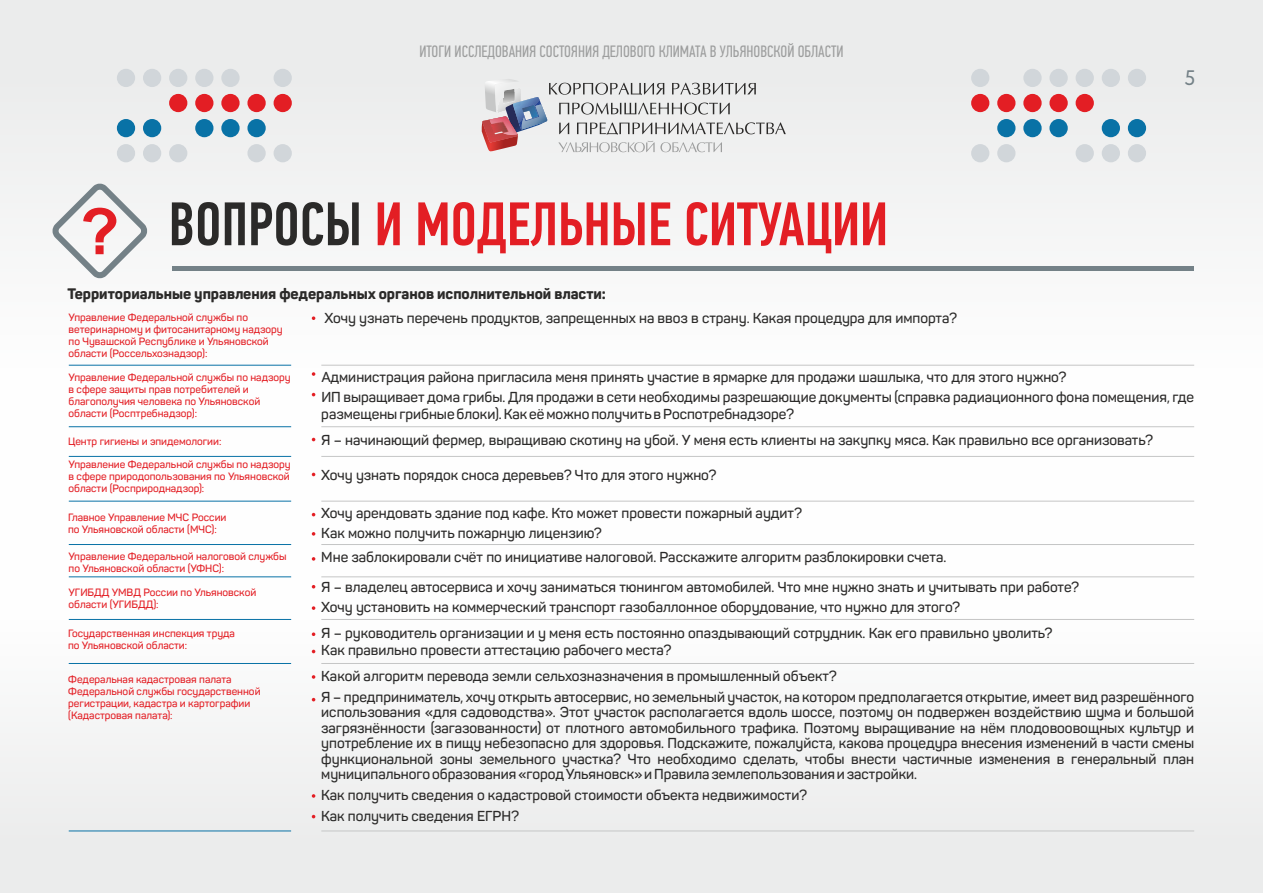
<style>
.page{position:relative;width:1263px;height:893px;background:#f7f7f7}
.page>*{position:absolute;margin:0;border:0;box-sizing:border-box;transform-origin:0 0}
.t1{font:500 61.5px "PF Din Text Comp Pro";color:#e31e24}
.t2{font:21px "Circe";color:#748187}
.t3{font:16.5px "PF Din Text Comp Pro";color:#9d9e9e}
.t4{font:800 15px "Panton";color:#2b2a29}
.t5{font:600 14.25px/15.5px "Panton";color:#2b2a29}
.t6{font:600 10.5px/12px "Panton";color:#e31e24}
.s1{color:#2b2a29}
</style>
<div class="page">
<svg style="left:481px;top:79px;width:305px;height:73px"></svg>
<div style="left:274px;top:69px;width:18px;height:18px;background:#d1d6da;border-radius:50%"></div>
<div style="left:274px;top:94px;width:18px;height:18px;background:#e31e24;border-radius:50%"></div>
<div style="left:247px;top:94px;width:19px;height:18px;background:#e31e24;border-radius:50%"></div>
<div style="left:247px;top:119px;width:19px;height:18px;background:#0972a6;border-radius:50%"></div>
<div style="left:221px;top:119px;width:19px;height:18px;background:#0972a6;border-radius:50%"></div>
<div style="left:274px;top:144px;width:18px;height:18px;background:#d1d6da;border-radius:50%"></div>
<div style="left:247px;top:144px;width:19px;height:18px;background:#d1d6da;border-radius:50%"></div>
<div style="left:169px;top:144px;width:18px;height:18px;background:#d1d6da;border-radius:50%"></div>
<div style="left:143px;top:144px;width:18px;height:18px;background:#d1d6da;border-radius:50%"></div>
<div style="left:117px;top:144px;width:18px;height:18px;background:#d1d6da;border-radius:50%"></div>
<div style="left:195px;top:119px;width:18px;height:18px;background:#0972a6;border-radius:50%"></div>
<div style="left:143px;top:119px;width:18px;height:18px;background:#0972a6;border-radius:50%"></div>
<div style="left:117px;top:119px;width:18px;height:18px;background:#0972a6;border-radius:50%"></div>
<div style="left:221px;top:94px;width:19px;height:18px;background:#e31e24;border-radius:50%"></div>
<div style="left:195px;top:94px;width:18px;height:18px;background:#e31e24;border-radius:50%"></div>
<div style="left:169px;top:94px;width:18px;height:18px;background:#e31e24;border-radius:50%"></div>
<div style="left:221px;top:69px;width:19px;height:18px;background:#d1d6da;border-radius:50%"></div>
<div style="left:195px;top:69px;width:18px;height:18px;background:#d1d6da;border-radius:50%"></div>
<div style="left:169px;top:69px;width:18px;height:18px;background:#d1d6da;border-radius:50%"></div>
<div style="left:143px;top:69px;width:18px;height:18px;background:#d1d6da;border-radius:50%"></div>
<div style="left:117px;top:69px;width:18px;height:18px;background:#d1d6da;border-radius:50%"></div>
<div style="left:971px;top:69px;width:18px;height:18px;background:#d1d6da;border-radius:50%"></div>
<div style="left:971px;top:94px;width:18px;height:18px;background:#e31e24;border-radius:50%"></div>
<div style="left:997px;top:94px;width:18px;height:18px;background:#e31e24;border-radius:50%"></div>
<div style="left:997px;top:119px;width:18px;height:18px;background:#0972a6;border-radius:50%"></div>
<div style="left:1023px;top:119px;width:19px;height:18px;background:#0972a6;border-radius:50%"></div>
<div style="left:971px;top:144px;width:18px;height:18px;background:#d1d6da;border-radius:50%"></div>
<div style="left:997px;top:144px;width:18px;height:18px;background:#d1d6da;border-radius:50%"></div>
<div style="left:1075px;top:144px;width:19px;height:18px;background:#d1d6da;border-radius:50%"></div>
<div style="left:1102px;top:144px;width:18px;height:18px;background:#d1d6da;border-radius:50%"></div>
<div style="left:1128px;top:144px;width:18px;height:18px;background:#d1d6da;border-radius:50%"></div>
<div style="left:1049px;top:119px;width:19px;height:18px;background:#0972a6;border-radius:50%"></div>
<div style="left:1102px;top:119px;width:18px;height:18px;background:#0972a6;border-radius:50%"></div>
<div style="left:1128px;top:119px;width:18px;height:18px;background:#0972a6;border-radius:50%"></div>
<div style="left:1023px;top:94px;width:19px;height:18px;background:#e31e24;border-radius:50%"></div>
<div style="left:1049px;top:94px;width:19px;height:18px;background:#e31e24;border-radius:50%"></div>
<div style="left:1075px;top:94px;width:19px;height:18px;background:#e31e24;border-radius:50%"></div>
<div style="left:1023px;top:69px;width:19px;height:18px;background:#d1d6da;border-radius:50%"></div>
<div style="left:1049px;top:69px;width:19px;height:18px;background:#d1d6da;border-radius:50%"></div>
<div style="left:1075px;top:69px;width:19px;height:18px;background:#d1d6da;border-radius:50%"></div>
<div style="left:1102px;top:69px;width:18px;height:18px;background:#d1d6da;border-radius:50%"></div>
<div style="left:1128px;top:69px;width:18px;height:18px;background:#d1d6da;border-radius:50%"></div>
<div style="left:172px;top:266px;width:1022px;height:5px;background:#748187"></div>
<svg style="left:52px;top:183px;width:96px;height:96px"></svg>
<svg style="left:312px;top:316px;width:3px;height:4px"></svg>
<hr style="left:69px;top:365px;width:222px;height:1px;background:#0972a6">
<hr style="left:69px;top:426px;width:222px;height:1px;background:#0972a6">
<hr style="left:69px;top:456px;width:222px;height:1px;background:#0972a6">
<hr style="left:69px;top:501px;width:222px;height:1px;background:#0972a6">
<hr style="left:69px;top:544px;width:222px;height:1px;background:#0972a6">
<hr style="left:69px;top:576px;width:222px;height:1px;background:#0972a6">
<hr style="left:69px;top:619px;width:222px;height:1px;background:#0972a6">
<hr style="left:69px;top:663px;width:222px;height:1px;background:#0972a6">
<hr style="left:69px;top:830px;width:222px;height:1px;background:#0972a6">
<svg style="left:312px;top:372px;width:3px;height:4px"></svg>
<svg style="left:312px;top:532px;width:3px;height:4px"></svg>
<svg style="left:312px;top:557px;width:3px;height:4px"></svg>
<svg style="left:312px;top:606px;width:3px;height:4px"></svg>
<svg style="left:312px;top:632px;width:3px;height:4px"></svg>
<svg style="left:312px;top:675px;width:3px;height:4px"></svg>
<svg style="left:312px;top:794px;width:3px;height:4px"></svg>
<hr style="left:321px;top:365px;width:873px;height:1px;background:#c5c6c6">
<hr style="left:321px;top:426px;width:873px;height:1px;background:#c5c6c6">
<hr style="left:321px;top:456px;width:873px;height:1px;background:#c5c6c6">
<hr style="left:321px;top:501px;width:873px;height:1px;background:#c5c6c6">
<hr style="left:321px;top:544px;width:873px;height:1px;background:#c5c6c6">
<hr style="left:321px;top:576px;width:873px;height:1px;background:#c5c6c6">
<hr style="left:321px;top:619px;width:873px;height:1px;background:#c5c6c6">
<hr style="left:321px;top:663px;width:873px;height:1px;background:#c5c6c6">
<hr style="left:321px;top:830px;width:873px;height:1px;background:#c5c6c6">
<p class="t3" style="left:419px;top:45px;width:426px">ИТОГИ ИССЛЕДОВАНИЯ СОСТОЯНИЯ ДЕЛОВОГО КЛИМАТА В УЛЬЯНОВСКОЙ ОБЛАСТИ</p>
<h2 class="t2" style="left:1184px;top:69px;width:12px">5</h2>
<h1 class="t1" style="left:169px;top:199px;width:721px"><span class="s1">ВОПРОСЫ</span> И МОДЕЛЬНЫЕ СИТУАЦИИ</h1>
<p class="t4" style="left:67px;top:288px;width:540px">Территориальные управления федеральных органов исполнительной власти:</p>
<p class="t5" style="left:325px;top:312px;width:634px">Хочу узнать перечень продуктов, запрещенных на ввоз в страну. Какая процедура для импорта?</p>
<p class="t6" style="left:69px;top:312px;width:216px">Управление Федеральной службы по ветеринарному и фитосанитарному надзору по Чувашской Республике и Ульяновской области (Россельхознадзор):</p>
<p class="t6" style="left:69px;top:372px;width:223px">Управление Федеральной службы по надзору в сфере защиты прав потребителей и благополучия человека по Ульяновской области (Росптребнадзор):</p>
<p class="t6" style="left:68px;top:436px;width:155px">Центр гигиены и эпидемологии:</p>
<p class="t6" style="left:69px;top:460px;width:223px;text-align:justify">Управление Федеральной службы по надзору в сфере природопользования по Ульяновской области (Росприроднадзор):</p>
<p class="t6" style="left:68px;top:512px;width:160px">Главное Управление МЧС России по Ульяновской области (МЧС):</p>
<p class="t6" style="left:69px;top:551px;width:219px">Управление Федеральной налоговой службы по Ульяновской области (УФНС):</p>
<p class="t6" style="left:69px;top:587px;width:189px">УГИБДД УМВД России по Ульяновской области (УГИБДД):</p>
<p class="t6" style="left:68px;top:629px;width:168px">Государственная инспекция труда по Ульяновской области:</p>
<p class="t6" style="left:68px;top:674px;width:194px">Федеральная кадастровая палата Федеральной службы государственной регистрации, кадастра и картографии (Кадастровая палата):</p>
<p class="t5" style="left:321px;top:368px;width:874px;line-height:20.7px">Администрация района пригласила меня принять участие в ярмарке для продажи шашлыка, что для этого нужно?<br>ИП выращивает дома грибы. Для продажи в сети необходимы разрешающие документы (справка радиационного фона помещения, где</p>
<p class="t5" style="left:321px;top:403px;width:833px;line-height:25.8px">размещены грибные блоки). Как её можно получить в Роспотребнадзоре?<br>Я – начинающий фермер, выращиваю скотину на убой. У меня есть клиенты на закупку мяса. Как правильно все организовать?</p>
<p class="t5" style="left:321px;top:468px;width:397px">Хочу узнать порядок сноса деревьев? Что для этого нужно?</p>
<p class="t5" style="left:321px;top:504px;width:482px;line-height:20.7px">Хочу арендовать здание под кафе. Кто может провести пожарный аудит?<br>Как можно получить пожарную лицензию?</p>
<p class="t5" style="left:321px;top:544px;width:759px;line-height:29.2px">Мне заблокировали счёт по инициативе налоговой. Расскажите алгоритм разблокировки счета.<br>Я – владелец автосервиса и хочу заниматься тюнингом автомобилей. Что мне нужно знать и учитывать при работе?</p>
<p class="t5" style="left:321px;top:596px;width:733px;line-height:25.8px">Хочу установить на коммерческий транспорт газобаллонное оборудование, что нужно для этого?<br>Я – руководитель организации и у меня есть постоянно опаздывающий сотрудник. Как его правильно уволить?</p>
<p class="t5" style="left:321px;top:639px;width:517px;line-height:25.8px">Как правильно провести аттестацию рабочего места?<br>Какой алгоритм перевода земли сельхозназначения в промышленный объект?</p>
<p class="t5" style="left:321px;top:691px;width:874px;text-align:justify">Я – предприниматель, хочу открыть автосервис, но земельный участок, на котором предполагается открытие, имеет вид разрешённого использования «для садоводства». Этот участок располагается вдоль шоссе, поэтому он подвержен воздействию шума и большой загрязнённости (загазованности) от плотного автомобильного трафика. Поэтому выращивание на нём плодовоовощных культур и употребление их в пищу небезопасно для здоровья. Подскажите, пожалуйста, какова процедура внесения изменений в части смены функциональной зоны земельного участка? Что необходимо сделать, чтобы внести частичные изменения в генеральный план муниципального образования «город Ульяновск» и Правила землепользования и застройки.</p>
<p class="t5" style="left:321px;top:786px;width:487px;line-height:20.7px">Как получить сведения о кадастровой стоимости объекта недвижимости?<br>Как получить сведения ЕГРН?</p>
</div>
